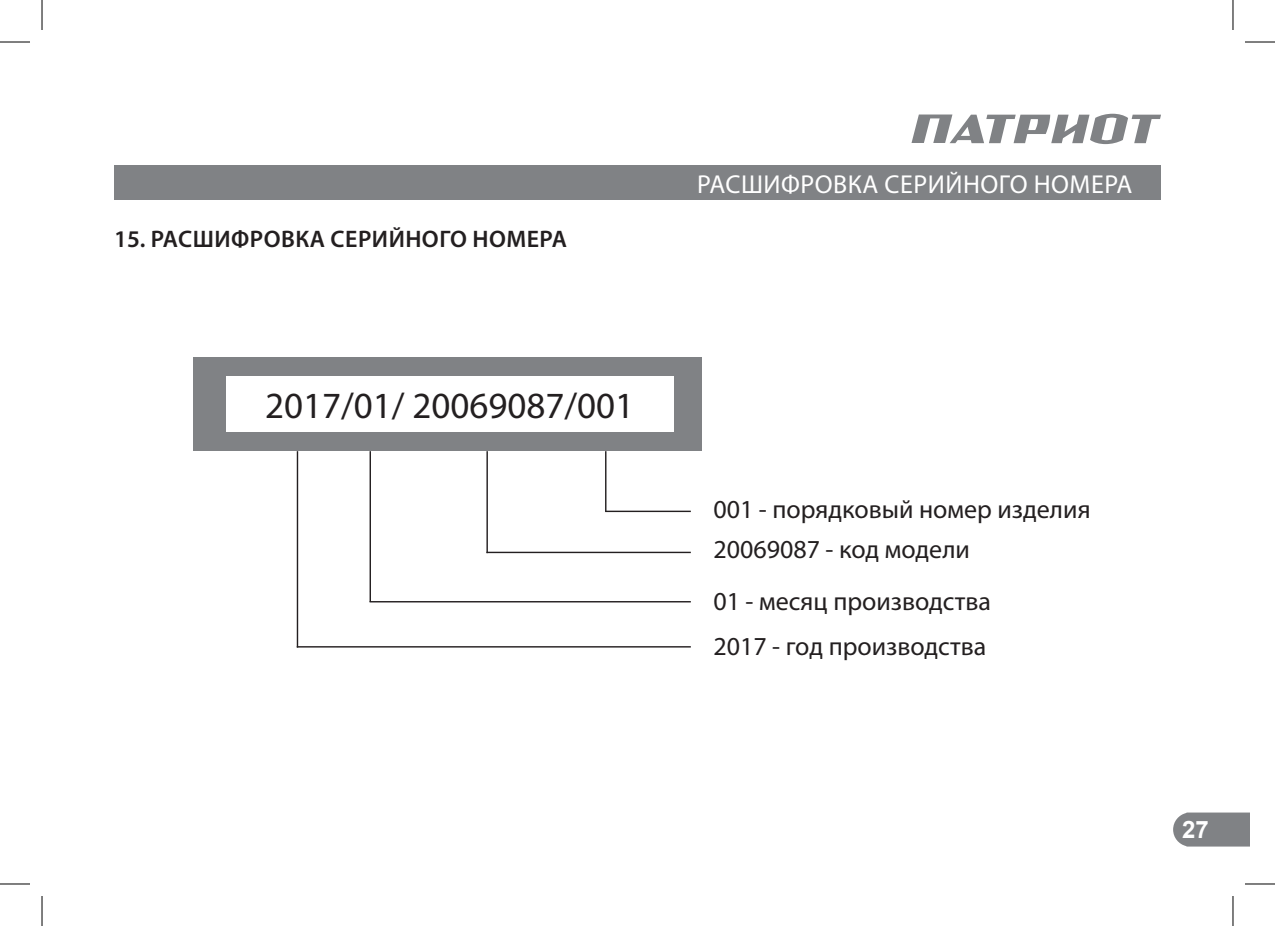
<style>
.page{position:relative;width:1275px;height:926px;background:#fff}
.page>*{position:absolute;margin:0;border:0;box-sizing:border-box;transform-origin:0 0}
.t1{font:37px "Myriad Pro";color:#231f20}
.t2{font:26px "Myriad Pro";color:#231f20}
.t3{font:26px "Myriad Pro";letter-spacing:.02em;color:#fff}
.t4{font:600 24px "Myriad Pro";letter-spacing:.01em;color:#231f20}
.t5{font:700 24px "Arial";color:#fff}
</style>
<div class="page">
<div style="left:114px;top:166px;width:1047px;height:34px;background:#808285"></div>
<svg style="left:1173px;top:812px;width:77px;height:34px;background:#87898c"></svg>
<svg style="left:911px;top:114px;width:250px;height:30px"></svg>
<hr style="left:369px;top:451px;width:2px;height:151px;background:#231f20">
<div style="left:193px;top:357px;width:508px;height:94px;background:#808285"></div>
<div style="left:226px;top:376px;width:447px;height:55px;background:#fff"></div>
<hr style="left:297px;top:646px;width:394px;height:1px;background:#231f20">
<hr style="left:486px;top:451px;width:2px;height:102px;background:#231f20">
<hr style="left:605px;top:451px;width:1px;height:60px;background:#231f20">
<hr style="left:297px;top:451px;width:1px;height:196px;background:#231f20">
<hr style="left:369px;top:601px;width:322px;height:1px;background:#231f20">
<hr style="left:486px;top:552px;width:205px;height:1px;background:#231f20">
<hr style="left:605px;top:511px;width:86px;height:1px;background:#231f20">
<hr style="left:0;top:42px;width:30px;height:1px;background:#000">
<hr style="left:1245px;top:42px;width:30px;height:1px;background:#000">
<hr style="left:0;top:884px;width:30px;height:1px;background:#000">
<hr style="left:1245px;top:884px;width:30px;height:1px;background:#000">
<hr style="left:42px;top:0;width:1px;height:30px;background:#000">
<hr style="left:42px;top:896px;width:1px;height:30px;background:#000">
<hr style="left:1232px;top:0;width:1px;height:30px;background:#000">
<hr style="left:1232px;top:896px;width:1px;height:30px;background:#000">
<p class="t4" style="left:114px;top:224px;width:152px">15. Расшифровка</p>
<p class="t4" style="left:331px;top:224px;width:15px">сери</p>
<p class="t4" style="left:389px;top:224px;width:152px">йного номера</p>
<h1 class="t1" style="left:265px;top:382px;width:371px">2017/01/ 20069087/001</h1>
<p class="t3" style="left:697px;top:168px;width:203px">Расшифровка сери</p>
<p class="t3" style="left:945px;top:168px;width:160px">йного номера</p>
<p class="t2" style="left:713px;top:493px;width:379px">001 - порядковый номер изделия</p>
<p class="t2" style="left:713px;top:534px;width:258px">20069087 - код модели</p>
<p class="t2" style="left:713px;top:585px;width:279px">01 - месяц производства</p>
<p class="t2" style="left:713px;top:630px;width:274px">2017 - год производства</p>
<p class="t5" style="left:1182px;top:814px;width:28px">27</p>
</div>
